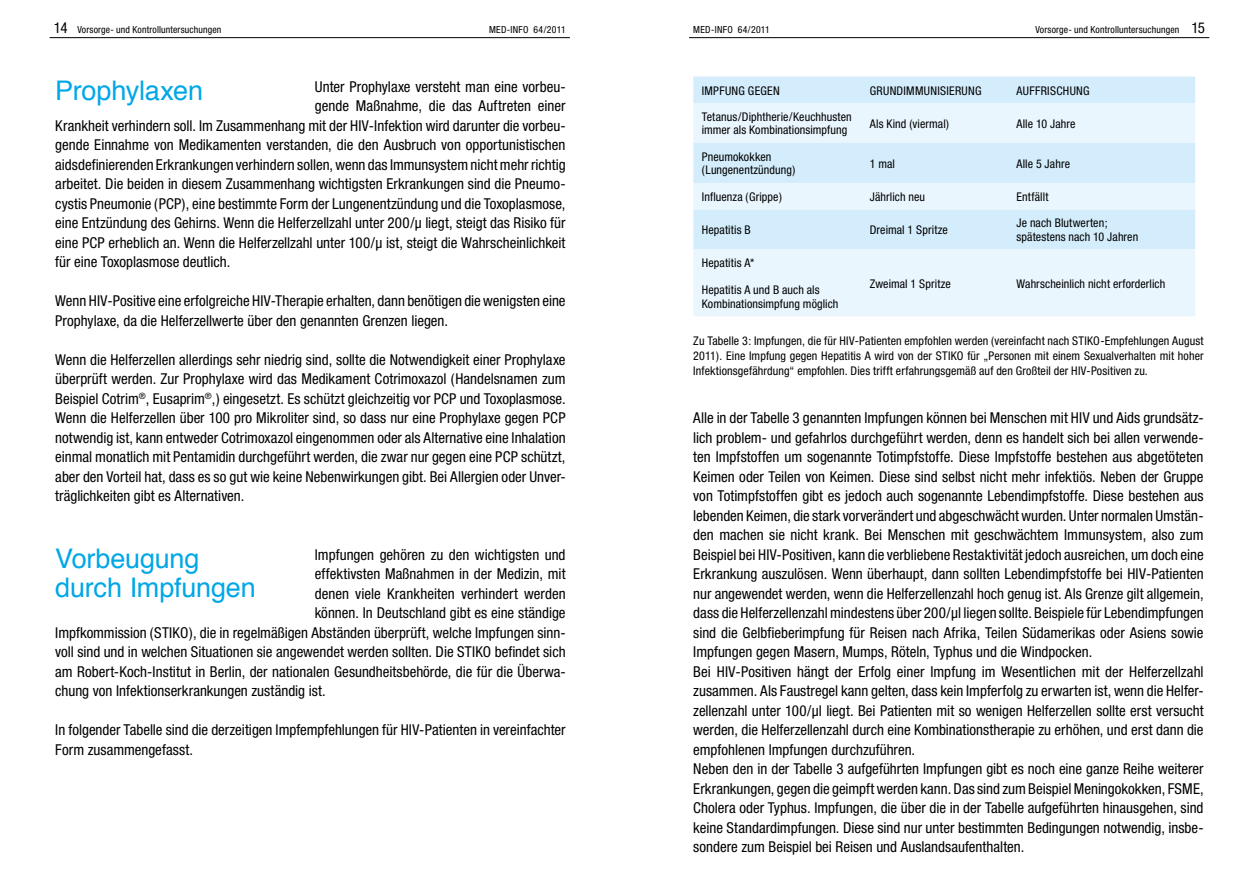
<style>
.page{position:relative;width:1259px;height:893px;background:#fff}
.page>*{position:absolute;margin:0;border:0;box-sizing:border-box;transform-origin:0 0}
._10_Titel_1__Ordnung{font:27px/29.2px "Helvetica";letter-spacing:-.005em;color:#00a7e7}
._01_Fließtext{font:condensed 15px/19.5px "Helvetica Neue";color:#000;text-align:justify}
._03_Fließtext___1_Ze{font:condensed 15px/19.5px "Helvetica Neue";color:#000;text-align:justify}
._81_Tabelle{font:condensed 12px/13.5px "Helvetica Neue";letter-spacing:.01em;color:#000}
._05_Bildunterschrift{font:condensed 12px/15px "Helvetica Neue";letter-spacing:.01em;color:#000;text-align:justify}
._81_Tabelle-2{font:condensed 12px "Helvetica Neue";letter-spacing:.03em;color:#000}
.t1{font:condensed 9.75px "Helvetica Neue";letter-spacing:.015em;color:#000}
.s1{font-size:15px}
</style>
<div class="page">
<hr style="left:689px;top:37px;width:520px;height:1px;background:#000">
<hr style="left:50px;top:37px;width:520px;height:1px;background:#000">
<div style="left:693px;top:77px;width:502px;height:26px;background:#d4edfc"></div>
<svg style="left:693px;top:103px;width:502px;height:213px;background:#e1f2fd"></svg>
<p class="t1" style="left:54px;top:24px;width:169px"><span class="s1">14</span> Vorsorge- und Kontrolluntersuchungen</p>
<p class="t1" style="left:489px;top:24px;width:78px">MED-INFO 64/2011</p>
<p class="t1" style="left:693px;top:24px;width:78px">MED-INFO 64/2011</p>
<p class="t1" style="left:1035px;top:24px;width:171px">Vorsorge- und Kontrolluntersuchungen <span class="s1">15</span></p>
<p class="_10_Titel_1__Ordnung" style="left:55px;top:77px;width:149px">Prophylaxen</p>
<p class="_01_Fließtext" style="left:315px;top:77px;width:252px">Unter Prophylaxe versteht man eine vorbeu-</p>
<p class="_01_Fließtext" style="left:315px;top:96px;width:252px">gende Maßnahme, die das Auftreten einer</p>
<p class="_01_Fließtext" style="left:55px;top:116px;width:512px">Krankheit verhindern soll. Im Zusammenhang mit der HIV-Infektion wird darunter die vorbeu-</p>
<p class="_01_Fließtext" style="left:55px;top:135px;width:512px">gende Einnahme von Medikamenten verstanden, die den Ausbruch von opportunistischen</p>
<p class="_01_Fließtext" style="left:55px;top:155px;width:512px">aidsdefinierenden Erkrankungen verhindern sollen, wenn das Immunsystem nicht mehr richtig</p>
<p class="_01_Fließtext" style="left:55px;top:174px;width:512px">arbeitet. Die beiden in diesem Zusammenhang wichtigsten Erkrankungen sind die Pneumo-</p>
<p class="_01_Fließtext" style="left:55px;top:194px;width:512px">cystis Pneumonie (PCP), eine bestimmte Form der Lungenentzündung und die Toxoplasmose,</p>
<p class="_01_Fließtext" style="left:55px;top:213px;width:512px">eine Entzündung des Gehirns. Wenn die Helferzellzahl unter 200/µ liegt, steigt das Risiko für</p>
<p class="_01_Fließtext" style="left:55px;top:233px;width:512px">eine PCP erheblich an. Wenn die Helferzellzahl unter 100/µ ist, steigt die Wahrscheinlichkeit</p>
<p class="_01_Fließtext" style="left:55px;top:252px;width:176px">für eine Toxoplasmose deutlich.</p>
<p class="_01_Fließtext" style="left:55px;top:291px;width:512px">Wenn HIV-Positive eine erfolgreiche HIV-Therapie erhalten, dann benötigen die wenigsten eine<br>Prophylaxe, da die Helferzellwerte über den genannten Grenzen liegen.</p>
<p class="_03_Fließtext___1_Ze" style="left:55px;top:350px;width:512px">Wenn die Helferzellen allerdings sehr niedrig sind, sollte die Notwendigkeit einer Prophylaxe überprüft werden. Zur Prophylaxe wird das Medikament Cotrimoxazol (Handelsnamen zum Beispiel Cotrim<sup>®</sup>, Eusaprim<sup>®</sup>,) eingesetzt. Es schützt gleichzeitig vor PCP und Toxoplasmose.<br>Wenn die Helferzellen über 100 pro Mikroliter sind, so dass nur eine Prophylaxe gegen PCP notwendig ist, kann entweder Cotrimoxazol eingenommen oder als Alternative eine Inhalation einmal monatlich mit Pentamidin durchgeführt werden, die zwar nur gegen eine PCP schützt, aber den Vorteil hat, dass es so gut wie keine Nebenwirkungen gibt. Bei Allergien oder Unver&shy;träglichkeiten gibt es Alternativen.</p>
<p class="_10_Titel_1__Ordnung" style="left:55px;top:544px;width:202px">Vorbeugung durch Impfungen</p>
<p class="_01_Fließtext" style="left:315px;top:545px;width:252px">Impfungen gehören zu den wichtigsten und</p>
<p class="_01_Fließtext" style="left:315px;top:564px;width:252px">effektivsten Maßnahmen in der Medizin, mit</p>
<p class="_01_Fließtext" style="left:315px;top:584px;width:252px">denen viele Krankheiten verhindert werden</p>
<p class="_01_Fließtext" style="left:315px;top:603px;width:252px">können. In Deutschland gibt es eine ständige</p>
<p class="_01_Fließtext" style="left:55px;top:623px;width:512px">Impfkommission (STIKO), die in regelmäßigen Abständen überprüft, welche Impfungen sinn-</p>
<p class="_01_Fließtext" style="left:55px;top:642px;width:512px">voll sind und in welchen Situationen sie angewendet werden sollten. Die STIKO befindet sich</p>
<p class="_01_Fließtext" style="left:55px;top:662px;width:512px">am Robert-Koch-Institut in Berlin, der nationalen Gesundheitsbehörde, die für die Überwa-</p>
<p class="_01_Fließtext" style="left:55px;top:681px;width:272px">chung von Infektionserkrankungen zuständig ist.</p>
<p class="_01_Fließtext" style="left:55px;top:720px;width:512px">In folgender Tabelle sind die derzeitigen Impfempfehlungen für HIV-Patienten in vereinfachter<br>Form zusammengefasst.</p>
<p class="_81_Tabelle" style="left:702px;top:83px;width:79px">IMPFUNG GEGEN</p>
<p class="_81_Tabelle" style="left:870px;top:83px;width:113px">GRUNDIMMUNISIERUNG</p>
<p class="_81_Tabelle-2" style="left:1016px;top:83px;width:75px">AUFFRISCHUNG</p>
<p class="_81_Tabelle" style="left:702px;top:110px;width:151px">Tetanus/Diphtherie/Keuchhusten</p>
<p class="_81_Tabelle" style="left:702px;top:123px;width:147px">immer als Kombinationsimpfung</p>
<p class="_81_Tabelle" style="left:870px;top:117px;width:81px">Als Kind (viermal)</p>
<p class="_81_Tabelle" style="left:1016px;top:117px;width:60px">Alle 10 Jahre</p>
<p class="_81_Tabelle" style="left:702px;top:150px;width:71px">Pneumokokken</p>
<p class="_81_Tabelle" style="left:702px;top:163px;width:95px">(Lungenentzündung)</p>
<p class="_81_Tabelle" style="left:870px;top:157px;width:27px">1 mal</p>
<p class="_81_Tabelle" style="left:1016px;top:157px;width:55px">Alle 5 Jahre</p>
<p class="_81_Tabelle" style="left:702px;top:190px;width:82px">Influenza (Grippe)</p>
<p class="_81_Tabelle" style="left:870px;top:190px;width:57px">Jährlich neu</p>
<p class="_81_Tabelle" style="left:1016px;top:190px;width:33px">Entfällt</p>
<p class="_81_Tabelle" style="left:702px;top:223px;width:50px">Hepatitis B</p>
<p class="_81_Tabelle" style="left:870px;top:223px;width:80px">Dreimal 1 Spritze</p>
<p class="_81_Tabelle" style="left:1016px;top:216px;width:93px">Je nach Blutwerten;</p>
<p class="_81_Tabelle" style="left:1016px;top:230px;width:123px">spätestens nach 10 Jahren</p>
<p class="_81_Tabelle" style="left:702px;top:256px;width:54px">Hepatitis A*</p>
<p class="_81_Tabelle" style="left:702px;top:283px;width:138px">Hepatitis A und B auch als<br>Kombinationsimpfung möglich</p>
<p class="_81_Tabelle" style="left:870px;top:276px;width:82px">Zweimal 1 Spritze</p>
<p class="_81_Tabelle" style="left:1016px;top:276px;width:150px">Wahrscheinlich nicht erforderlich</p>
<p class="_05_Bildunterschrift" style="left:693px;top:333px;width:512px">Zu Tabelle 3: Impfungen, die für HIV-Patienten empfohlen werden (vereinfacht nach STIKO-Empfehlungen August 2011). Eine Impfung gegen Hepatitis A wird von der STIKO für „Personen mit einem Sexualverhalten mit hoher Infektionsgefährdung“ empfohlen. Dies trifft erfahrungsgemäß auf den Großteil der HIV-Positiven zu.</p>
<p class="_03_Fließtext___1_Ze" style="left:693px;top:408px;width:512px">Alle in der Tabelle 3 genannten Impfungen können bei Menschen mit HIV und Aids grundsätz&shy;lich problem- und gefahrlos durchgeführt werden, denn es handelt sich bei allen verwende&shy;ten Impfstoffen um sogenannte Totimpfstoffe. Diese Impfstoffe bestehen aus abgetöteten Keimen oder Teilen von Keimen. Diese sind selbst nicht mehr infektiös. Neben der Gruppe von Totimpfstoffen gibt es jedoch auch sogenannte Lebendimpfstoffe. Diese bestehen aus lebenden Keimen, die stark vorverändert und abgeschwächt wurden. Unter normalen Umstän&shy;den machen sie nicht krank. Bei Menschen mit geschwächtem Immunsystem, also zum Beispiel bei HIV-Positiven, kann die verbliebene Restaktivität jedoch ausreichen, um doch eine Erkrankung auszulösen. Wenn überhaupt, dann sollten Lebendimpfstoffe bei HIV-Patienten nur angewendet werden, wenn die Helferzellenzahl hoch genug ist. Als Grenze gilt allgemein, dass die Helferzellenzahl mindestens über 200/µl liegen sollte. Beispiele für Lebendimpfungen sind die Gelbfieberimpfung für Reisen nach Afrika, Teilen Südamerikas oder Asiens sowie Impfungen gegen Masern, Mumps, Röteln, Typhus und die Windpocken.</p>
<p class="_01_Fließtext" style="left:693px;top:662px;width:512px">Bei HIV-Positiven hängt der Erfolg einer Impfung im Wesentlichen mit der Helferzellzahl zusammen. Als Faustregel kann gelten, dass kein Impferfolg zu erwarten ist, wenn die Helfer&shy;zellenzahl unter 100/µl liegt. Bei Patienten mit so wenigen Helferzellen sollte erst versucht werden, die Helferzellenzahl durch eine Kombinationstherapie zu erhöhen, und erst dann die empfohlenen Impfungen durchzuführen.</p>
<p class="_01_Fließtext" style="left:693px;top:759px;width:512px">Neben den in der Tabelle 3 aufgeführten Impfungen gibt es noch eine ganze Reihe weiterer Erkrankungen, gegen die geimpft werden kann. Das sind zum Beispiel Meningokokken, FSME, Cholera oder Typhus. Impfungen, die über die in der Tabelle aufgeführten hinausgehen, sind keine Standardimpfungen. Diese sind nur unter bestimmten Bedingungen notwendig, insbe&shy;sondere zum Beispiel bei Reisen und Auslandsaufenthalten.</p>
</div>
